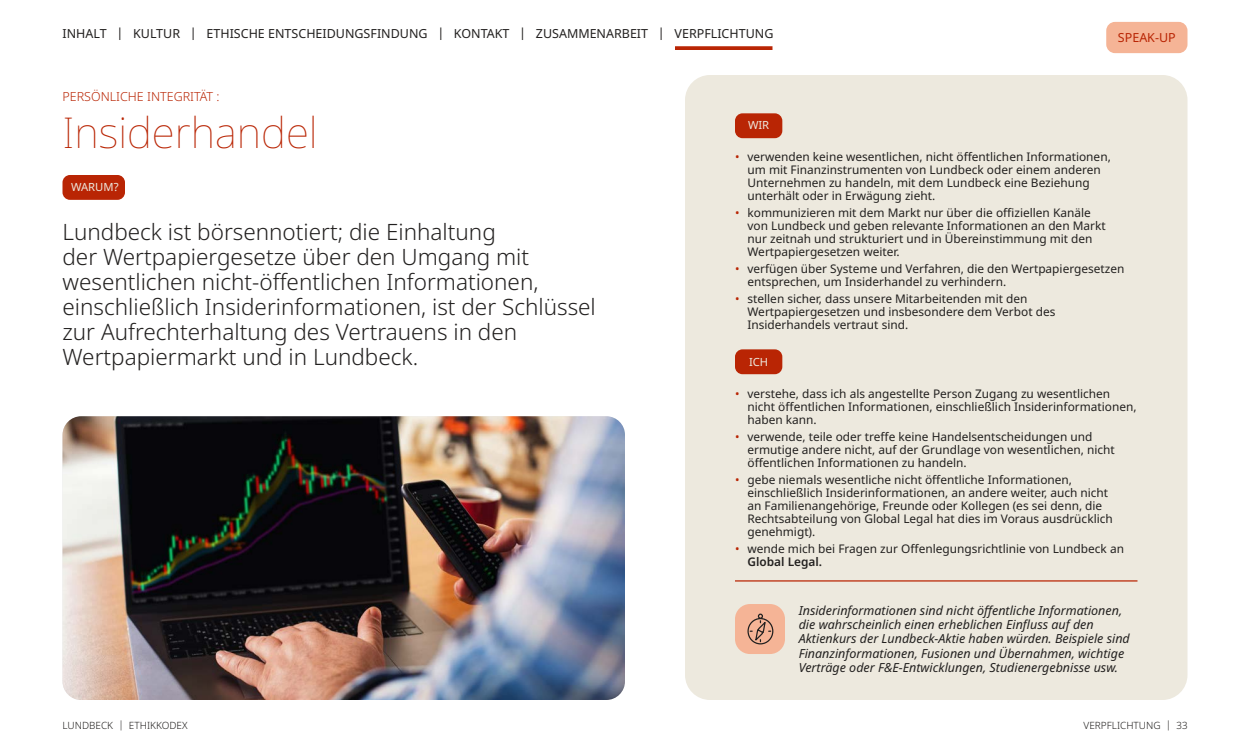
<style>
.page{position:relative;width:1250px;height:750px;background:#fff}
.page>*{position:absolute;margin:0;border:0;box-sizing:border-box;transform-origin:0 0}
.t1{font:100 42.5px "Noto Sans";color:#b92504}
.t2{font:300 22.5px/25px "Noto Sans";color:#22201f}
.t3{font:italic 12.5px/14.4px "Noto Sans";color:#22201f}
.t4{font:12.5px "Noto Sans";color:#22201f}
.t5{font:300 12.5px "Noto Sans";color:#b92504}
.t6{font:12.5px "Noto Sans";color:#b92504}
.t7{font:11.88px/13.1px "Noto Sans";color:#22201f}
.t8{font:11.25px "Noto Sans";color:#ede9de}
.t9{font:300 10px "Noto Sans";color:#22201f}
.s1{color:#b92504}
.s2{font-weight:600}
</style>
<div class="page">
<div style="left:1106px;top:22px;width:82px;height:31px;background:#f5b496;border-radius:9px"></div>
<svg style="left:675px;top:46px;width:97px;height:4px"></svg>
<div style="left:685px;top:75px;width:503px;height:625px;background:#ede9de;border-radius:25px"></div>
<div style="left:62px;top:175px;width:63px;height:25px;background:#b92504;border-radius:8px"></div>
<hr style="left:735px;top:580px;width:403px;height:2px;background:#b92504">
<div style="left:735px;top:349px;width:47px;height:25px;background:#b92504;border-radius:8px"></div>
<div style="left:735px;top:113px;width:47px;height:25px;background:#b92504;border-radius:8px"></div>
<div style="left:735px;top:604px;width:50px;height:50px;background:#f5b496;border-radius:15px"></div>
<svg style="left:747px;top:613px;width:27px;height:32px"></svg>
<img style="left:62px;top:416px;width:563px;height:284px">
<p class="t4" style="left:116px;top:25px;width:658px">| KULTUR | ETHISCHE ENTSCHEIDUNGSFINDUNG | KONTAKT | ZUSAMMENARBEIT | VERPFLICHTUNG</p>
<p class="t4" style="left:63px;top:25px;width:46px">INHALT</p>
<p class="t6" style="left:1118px;top:28px;width:59px">SPEAK-UP</p>
<p class="t5" style="left:62px;top:88px;width:159px">PERSÖNLICHE INTEGRITÄT :</p>
<h1 class="t1" style="left:62px;top:102px;width:257px">Insiderhandel</h1>
<p class="t8" style="left:71px;top:179px;width:49px">WARUM?</p>
<p class="t2" style="left:62px;top:220px;width:535px">Lundbeck ist börsennotiert; die Einhaltung<br>der Wertpapiergesetze über den Umgang mit wesentlichen nicht-öffentlichen Informationen, einschließlich Insiderinformationen, ist der Schlüssel zur Aufrechterhaltung des Vertrauens in den Wertpapiermarkt und in Lundbeck.</p>
<p class="t9" style="left:62px;top:719px;width:127px">LUNDBECK | ETHIKKODEX</p>
<p class="t8" style="left:748px;top:117px;width:23px">WIR</p>
<p class="t7" style="left:748px;top:150px;width:365px;text-indent:-13px"><span class="s1">•</span> verwenden keine wesentlichen, nicht öffentlichen Informationen, um mit Finanzinstrumenten von Lundbeck oder einem anderen Unternehmen zu handeln, mit dem Lundbeck eine Beziehung unterhält oder in Erwägung zieht.</p>
<p class="t7" style="left:748px;top:206px;width:360px;text-indent:-13px"><span class="s1">•</span> kommunizieren mit dem Markt nur über die offiziellen Kanäle von Lundbeck und geben relevante Informationen an den Markt nur zeitnah und strukturiert und in Übereinstimmung mit den Wertpapiergesetzen weiter.</p>
<p class="t7" style="left:748px;top:263px;width:378px;text-indent:-13px"><span class="s1">•</span> verfügen über Systeme und Verfahren, die den Wertpapiergesetzen entsprechen, um Insiderhandel zu verhindern.</p>
<p class="t7" style="left:748px;top:293px;width:309px;text-indent:-13px"><span class="s1">•</span> stellen sicher, dass unsere Mitarbeitenden mit den<br>Wertpapiergesetzen und insbesondere dem Verbot des<br>Insiderhandels vertraut sind.</p>
<p class="t8" style="left:749px;top:354px;width:21px">ICH</p>
<p class="t7" style="left:748px;top:387px;width:391px;text-indent:-13px"><span class="s1">•</span> verstehe, dass ich als angestellte Person Zugang zu wesentlichen nicht öffentlichen Informationen, einschließlich Insiderinformationen, haben kann.</p>
<p class="t7" style="left:748px;top:430px;width:369px;text-indent:-13px"><span class="s1">•</span> verwende, teile oder treffe keine Handelsentscheidungen und ermutige andere nicht, auf der Grundlage von wesentlichen, nicht öffentlichen Informationen zu handeln.</p>
<p class="t7" style="left:748px;top:473px;width:367px;text-indent:-13px"><span class="s1">•</span> gebe niemals wesentliche nicht öffentliche Informationen, einschließlich Insiderinformationen, an andere weiter, auch nicht an Familienangehörige, Freunde oder Kollegen (es sei denn, die Rechtsabteilung von Global Legal hat dies im Voraus ausdrücklich genehmigt).</p>
<p class="t7" style="left:748px;top:543px;width:378px;text-indent:-13px"><span class="s1">•</span> wende mich bei Fragen zur Offenlegungsrichtlinie von Lundbeck an<br><span class="s2">Global Legal.</span></p>
<p class="t3" style="left:799px;top:603px;width:333px">Insiderinformationen sind nicht öffentliche Informationen, die wahrscheinlich einen erheblichen Einfluss auf den Aktienkurs der Lundbeck-Aktie haben würden. Beispiele sind Finanzinformationen, Fusionen und Übernahmen, wichtige Verträge oder F&amp;E-Entwicklungen, Studienergebnisse usw.</p>
<p class="t9" style="left:1084px;top:719px;width:105px">VERPFLICHTUNG | 33</p>
</div>
